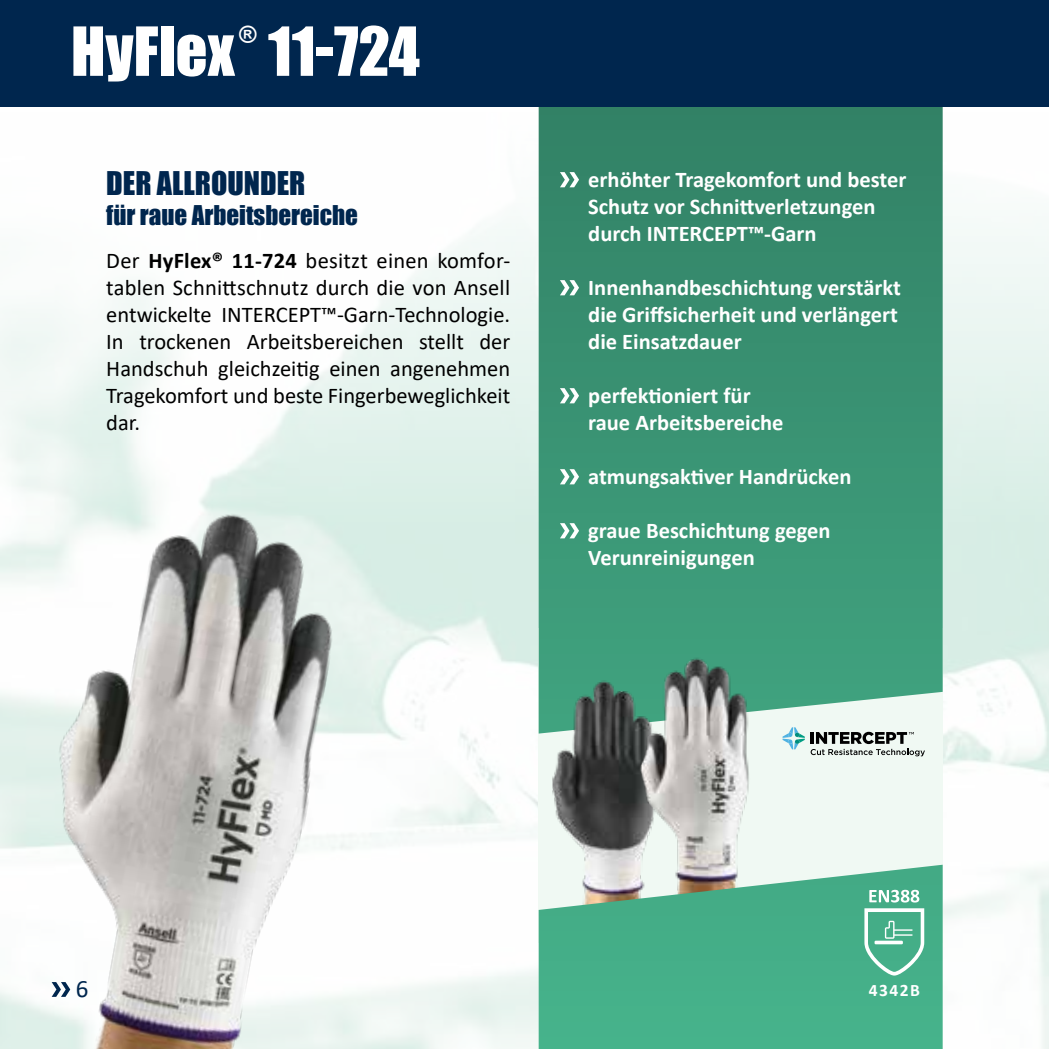
<style>
.page{position:relative;width:1049px;height:1049px;background:#fff}
.page>*{position:absolute;margin:0;border:0;box-sizing:border-box;transform-origin:0 0}
.t1{font:62.5px "Impact";color:#fff}
.t2{font:30px "Impact";color:#00264e}
.t3{font:25px "Impact";color:#00264e}
.t4{font:25px "Calibri";color:#00264e}
.t5{font:23.25px "Impact";color:#fff}
.t6{font:700 22.5px/27px "Calibri";color:#fff}
.t7{font:22.5px/27px "Calibri";color:#000;text-align:justify}
.t8{font:700 17.5px "Calibri";letter-spacing:.08em;color:#fff}
.s1{font-weight:700}
</style>
<div class="page">
<img style="left:0;top:106px;width:1049px;height:943px">
<div style="left:539px;top:628px;width:404px;height:315px;background:#f0f9f3"></div>
<svg style="left:539px;top:106px;width:404px;height:627px"></svg>
<img style="left:552px;top:659px;width:87px;height:206px">
<img style="left:639px;top:652px;width:162px;height:213px">
<div style="left:0;top:0;width:1049px;height:106px;background:#00264e"></div>
<img style="left:0;top:465px;width:482px;height:584px">
<img style="left:1031px;top:949px;width:18px;height:100px">
<svg style="left:560px;top:172px;width:19px;height:15px"></svg>
<svg style="left:560px;top:280px;width:19px;height:15px"></svg>
<svg style="left:560px;top:388px;width:19px;height:15px"></svg>
<svg style="left:560px;top:469px;width:19px;height:15px"></svg>
<svg style="left:560px;top:523px;width:19px;height:15px"></svg>
<svg style="left:782px;top:727px;width:23px;height:22px"></svg>
<svg style="left:811px;top:732px;width:114px;height:24px"></svg>
<svg style="left:539px;top:865px;width:404px;height:184px"></svg>
<svg style="left:864px;top:908px;width:60px;height:67px"></svg>
<hr style="left:874px;top:941px;width:29px;height:3px;background:#fff">
<svg style="left:869px;top:890px;width:50px;height:12px"></svg>
<svg style="left:52px;top:982px;width:18px;height:15px"></svg>
<h1 class="t1" style="left:71px;top:3px;width:165px">HyFlex</h1>
<p class="t5" style="left:239px;top:15px;width:20px">®</p>
<h1 class="t1" style="left:268px;top:3px;width:153px">11-724</h1>
<h2 class="t2" style="left:106px;top:160px;width:201px">DER ALLROUNDER</h2>
<p class="t3" style="left:106px;top:196px;width:253px">für raue Arbeitsbereiche</p>
<p class="t7" style="left:106px;top:247px;width:405px">Der <span class="s1">HyFlex® 11-724</span> besitzt einen komfor&shy;tablen Schnittschnutz durch die von Ansell entwickelte INTERCEPT™-Garn-Technologie.<br>In trockenen Arbeitsbereichen stellt der Handschuh gleichzeitig einen angenehmen Tragekomfort und beste Fingerbeweglichkeit dar.</p>
<p class="t6" style="left:588px;top:166px;width:320px">erhöhter Tragekomfort und bester<br>Schutz vor Schnittverletzungen durch INTERCEPT™-Garn</p>
<p class="t6" style="left:588px;top:274px;width:314px">Innenhandbeschichtung verstärkt die Griffsicherheit und verlängert die Einsatzdauer</p>
<p class="t6" style="left:588px;top:382px;width:197px">perfektioniert für raue Arbeitsbereiche</p>
<p class="t6" style="left:588px;top:463px;width:265px">atmungsaktiver Handrücken</p>
<p class="t6" style="left:588px;top:517px;width:244px">graue Beschichtung gegen<br>Verunreinigungen</p>
<p class="t4" style="left:76px;top:971px;width:14px">6</p>
<p class="t8" style="left:869px;top:978px;width:52px">4342B</p>
</div>
